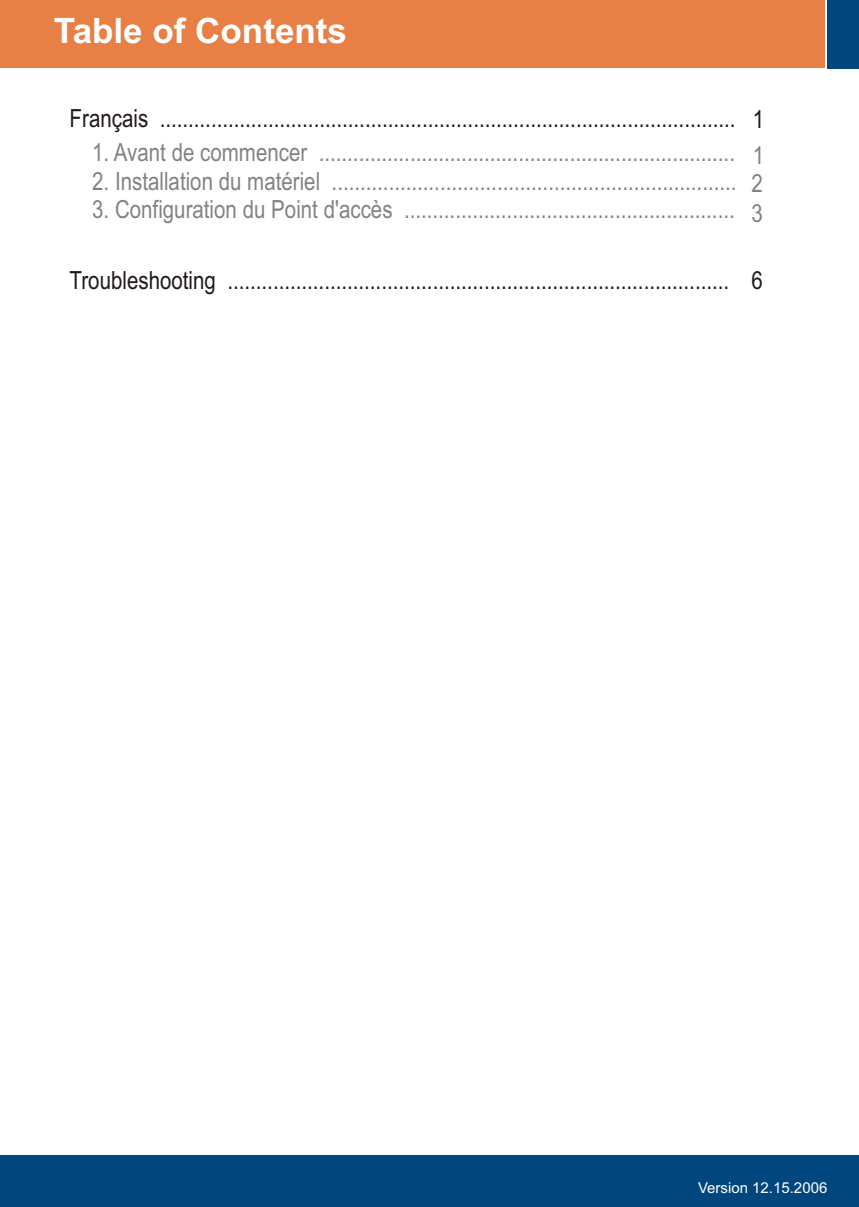
<style>
.page{position:relative;width:859px;height:1207px;background:#fff}
.page>*{position:absolute;margin:0;border:0;box-sizing:border-box;transform-origin:0 0}
.t1{font:900 37.5px "Arial";color:#fff}
.t2{font:700 35px "Arial";color:#fff}
.t3{font:25px/29px "Arial Narrow";color:#828282;text-align:justify}
.t4{font:25px "Arial Narrow";color:#1f1a17}
.t5{font:15px "Arial";color:#fff}
</style>
<div class="page">
<div style="left:0;top:1155px;width:859px;height:51px;background:#004780"></div>
<div style="left:0;top:0;width:824px;height:68px;background:#e88045"></div>
<div style="left:827px;top:0;width:32px;height:68px;background:#004780"></div>
<h2 class="t2" style="left:54px;top:18px;width:294px">Table of Contents</h2>
<h1 class="t1" style="left:47px;top:29px;width:367px">Table of Contents</h1>
<p class="t4" style="left:70px;top:109px;width:667px">Français .....................................................................................................</p>
<p class="t3" style="left:92px;top:140px;width:644px">1. Avant de commencer .........................................................................</p>
<p class="t3" style="left:92px;top:169px;width:645px">2. Installation du matériel .......................................................................</p>
<p class="t3" style="left:92px;top:197px;width:644px">3. Configuration du Point d'accès ..........................................................</p>
<p class="t4" style="left:752px;top:109px;width:13px">1</p>
<p class="t3" style="left:751px;top:143px;width:14px">1<br>2<br>3</p>
<p class="t4" style="left:70px;top:271px;width:661px">Troubleshooting ........................................................................................</p>
<p class="t4" style="left:751px;top:270px;width:13px">6</p>
<p class="t5" style="left:698px;top:1182px;width:131px">Version 12.15.2006</p>
</div>
